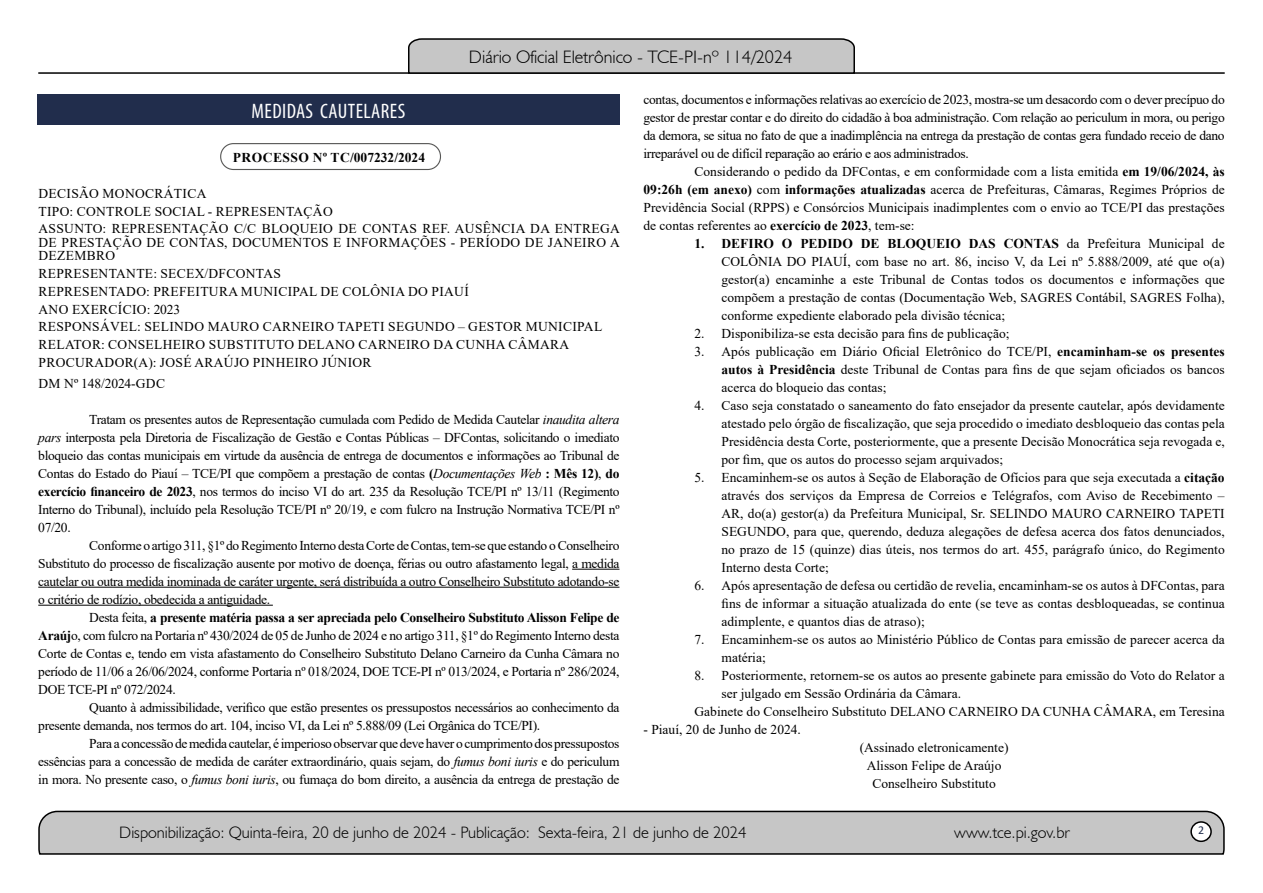
<style>
.page{position:relative;width:1263px;height:893px;background:#fff}
.page>*{position:absolute;margin:0;border:0;box-sizing:border-box;transform-origin:0 0}
.t1{font:condensed 21px "Myriad Pro";letter-spacing:.02em;color:#fff}
.t2{font:300 18px "Humanist 521 BT";color:#000}
.t3{font:300 16.5px "Humanist 521 BT";color:#000}
.t4{font:13.5px/18px "Times New Roman";color:#000;text-align:justify}
.t5{font:13.5px/17.7px "Times New Roman";letter-spacing:.025em;color:#000}
.t6{font:13.5px/18px "Times New Roman";letter-spacing:-.025em;color:#000}
.t7{font:700 13.5px "Times New Roman";letter-spacing:.02em;color:#000}
.t8{font:12px "Calibri";color:#212d4c}
.s1{font-style:italic}
.s2{font-weight:700}
</style>
<div class="page">
<svg style="left:38px;top:810px;width:1187px;height:45px;background:#b9b9b9"></svg>
<div style="left:1191px;top:822px;width:20px;height:19px;background:#fff;border-radius:50%"></div>
<div style="left:1190px;top:821px;width:22px;height:21px;border:2px solid #000;border-radius:50%"></div>
<hr style="left:38px;top:72px;width:1187px;height:2px;background:#000">
<svg style="left:407px;top:38px;width:449px;height:36px;background:#b4b4b4"></svg>
<div style="left:37px;top:94px;width:582px;height:31px;background:#212d4c"></div>
<div style="left:220px;top:143px;width:221px;height:27px;border:1px solid #575756;border-radius:13px"></div>
<hr style="left:572px;top:569px;width:47px;height:1px;background:#000">
<hr style="left:38px;top:587px;width:581px;height:1px;background:#000">
<hr style="left:38px;top:605px;width:235px;height:1px;background:#000">
<h2 class="t2" style="left:469px;top:46px;width:325px">Diário Oficial Eletrônico - TCE-PI-nº 114/2024</h2>
<h1 class="t1" style="left:251px;top:98px;width:155px">MEDIDAS CAUTELARES</h1>
<p class="t7" style="left:233px;top:148px;width:194px">PROCESSO Nº TC/007232/2024</p>
<p class="t5" style="left:39px;top:184px;width:583px">DECISÃO MONOCRÁTICA<br>TIPO: CONTROLE SOCIAL - REPRESENTAÇÃO<br>ASSUNTO: REPRESENTAÇÃO C/C BLOQUEIO DE CONTAS REF. AUSÊNCIA DA ENTREGA</p>
<p class="t5" style="left:39px;top:235px;width:583px;line-height:13.5px">DE PRESTAÇÃO DE CONTAS, DOCUMENTOS E INFORMAÇÕES - PERÍODO DE JANEIRO A<br>DEZEMBRO</p>
<p class="t5" style="left:39px;top:264px;width:565px">REPRESENTANTE: SECEX/DFCONTAS<br>REPRESENTADO: PREFEITURA MUNICIPAL DE COLÔNIA DO PIAUÍ<br>ANO EXERCÍCIO: 2023<br>RESPONSÁVEL: SELINDO MAURO CARNEIRO TAPETI SEGUNDO – GESTOR MUNICIPAL RELATOR: CONSELHEIRO SUBSTITUTO DELANO CARNEIRO DA CUNHA CÂMARA PROCURADOR(A): JOSÉ ARAÚJO PINHEIRO JÚNIOR</p>
<p class="t4" style="left:39px;top:374px;width:128px">DM Nº 148/2024-GDC</p>
<p class="t4" style="left:38px;top:410px;width:583px;text-indent:51px">Tratam os presentes autos de Representação cumulada com Pedido de Medida Cautelar <span class="s1">inaudita altera pars</span> interposta pela Diretoria de Fiscalização de Gestão e Contas Públicas – DFContas, solicitando o imediato bloqueio das contas municipais em virtude da ausência de entrega de documentos e informações ao Tribunal de Contas do Estado do Piauí – TCE/PI que compõem a prestação de contas <span class="s2">(</span><span class="s1">Documentações Web</span> <span class="s2">: Mês 12)</span>, <span class="s2">do exercício financeiro de 2023</span>, nos termos do inciso VI do art. 235 da Resolução TCE/PI nº 13/11 (Regimento Interno do Tribunal), incluído pela Resolução TCE/PI nº 20/19, e com fulcro na Instrução Normativa TCE/PI nº 07/20.</p>
<p class="t4" style="left:38px;top:536px;width:583px;text-indent:51px">Conforme o artigo 311, §1º do Regimento Interno desta Corte de Contas, tem-se que estando o Conselheiro Substituto do processo de fiscalização ausente por motivo de doença, férias ou outro afastamento legal, a medida cautelar ou outra medida inominada de caráter urgente, será distribuída a outro Conselheiro Substituto adotando-se o critério de rodízio, obedecida a antiguidade.</p>
<p class="t4" style="left:38px;top:608px;width:583px;text-indent:51px">Desta feita, <span class="s2">a presente matéria passa a ser apreciada pelo Conselheiro Substituto Alisson Felipe de Araúj</span>o, com fulcro na Portaria nº 430/2024 de 05 de Junho de 2024 e no artigo 311, §1º do Regimento Interno desta Corte de Contas e, tendo em vista afastamento do Conselheiro Substituto Delano Carneiro da Cunha Câmara no período de 11/06 a 26/06/2024, conforme Portaria nº 018/2024, DOE TCE-PI nº 013/2024, e Portaria nº 286/2024, DOE TCE-PI nº 072/2024.</p>
<p class="t6" style="left:38px;top:698px;width:583px;text-indent:51px">Quanto à admissibilidade, verifico que estão presentes os pressupostos necessários ao conhecimento da presente demanda, nos termos do art. 104, inciso VI, da Lei nº 5.888/09 (Lei Orgânica do TCE/PI).</p>
<p class="t4" style="left:38px;top:734px;width:583px;text-indent:51px">Para a concessão de medida cautelar, é imperioso observar que deve haver o cumprimento dos pressupostos essências para a concessão de medida de caráter extraordinário, quais sejam, do <span class="s1">fumus boni iuris</span> e do periculum in mora. No presente caso, o <span class="s1">fumus boni iuris</span>, ou fumaça do bom direito, a ausência da entrega de prestação de</p>
<p class="t4" style="left:643px;top:90px;width:583px">contas, documentos e informações relativas ao exercício de 2023, mostra-se um desacordo com o dever precípuo do gestor de prestar contar e do direito do cidadão à boa administração. Com relação ao periculum in mora, ou perigo da demora, se situa no fato de que a inadimplência na entrega da prestação de contas gera fundado receio de dano irreparável ou de difícil reparação ao erário e aos administrados.</p>
<p class="t4" style="left:643px;top:162px;width:583px;text-indent:51px">Considerando o pedido da DFContas, e em conformidade com a lista emitida <span class="s2">em 19/06/2024, às 09:26h (em anexo)</span> com <span class="s2">informações atualizadas</span> acerca de Prefeituras, Câmaras, Regimes Próprios de Previdência Social (RPPS) e Consórcios Municipais inadimplentes com o envio ao TCE/PI das prestações de contas referentes ao <span class="s2">exercício de 2023</span>, tem-se:</p>
<p class="t4" style="left:721px;top:234px;width:505px;text-indent:-27px"><span class="s2">1. DEFIRO O PEDIDO DE BLOQUEIO DAS CONTAS</span> da Prefeitura Municipal de COLÔNIA DO PIAUÍ, com base no art. 86, inciso V, da Lei nº 5.888/2009, até que o(a) gestor(a) encaminhe a este Tribunal de Contas todos os documentos e informações que compõem a prestação de contas (Documentação Web, SAGRES Contábil, SAGRES Folha), conforme expediente elaborado pela divisão técnica;</p>
<p class="t4" style="left:694px;top:324px;width:316px">2. Disponibiliza-se esta decisão para fins de publicação;</p>
<p class="t4" style="left:721px;top:342px;width:505px;text-indent:-27px">3. Após publicação em Diário Oficial Eletrônico do TCE/PI, <span class="s2">encaminham-se os presentes autos à Presidência</span> deste Tribunal de Contas para fins de que sejam oficiados os bancos acerca do bloqueio das contas;</p>
<p class="t4" style="left:721px;top:396px;width:505px;text-indent:-27px">4. Caso seja constatado o saneamento do fato ensejador da presente cautelar, após devidamente atestado pelo órgão de fiscalização, que seja procedido o imediato desbloqueio das contas pela Presidência desta Corte, posteriormente, que a presente Decisão Monocrática seja revogada e, por fim, que os autos do processo sejam arquivados;</p>
<p class="t4" style="left:721px;top:468px;width:505px;text-indent:-27px">5. Encaminhem-se os autos à Seção de Elaboração de Ofícios para que seja executada a <span class="s2">citação </span>através dos serviços da Empresa de Correios e Telégrafos, com Aviso de Recebimento – AR, do(a) gestor(a) da Prefeitura Municipal, Sr. SELINDO MAURO CARNEIRO TAPETI SEGUNDO, para que, querendo, deduza alegações de defesa acerca dos fatos denunciados, no prazo de 15 (quinze) dias úteis, nos termos do art. 455, parágrafo único, do Regimento Interno desta Corte;</p>
<p class="t4" style="left:721px;top:576px;width:505px;text-indent:-27px">6. Após apresentação de defesa ou certidão de revelia, encaminham-se os autos à DFContas, para fins de informar a situação atualizada do ente (se teve as contas desbloqueadas, se continua adimplente, e quantos dias de atraso);</p>
<p class="t4" style="left:721px;top:630px;width:505px;text-indent:-27px">7. Encaminhem-se os autos ao Ministério Público de Contas para emissão de parecer acerca da matéria;</p>
<p class="t4" style="left:694px;top:666px;width:532px">8. Posteriormente, retornem-se os autos ao presente gabinete para emissão do Voto do Relator a</p>
<p class="t4" style="left:721px;top:684px;width:241px">ser julgado em Sessão Ordinária da Câmara.</p>
<p class="t4" style="left:694px;top:702px;width:532px">Gabinete do Conselheiro Substituto DELANO CARNEIRO DA CUNHA CÂMARA, em Teresina</p>
<p class="t4" style="left:643px;top:720px;width:159px">- Piauí, 20 de Junho de 2024.</p>
<p class="t4" style="left:860px;top:738px;width:150px;text-align:center">(Assinado eletronicamente)<br>Alisson Felipe de Araújo<br>Conselheiro Substituto</p>
<p class="t3" style="left:119px;top:822px;width:629px">Disponibilização: Quinta-feira, 20 de junho de 2024 - Publicação: Sexta-feira, 21 de junho de 2024</p>
<p class="t3" style="left:954px;top:822px;width:117px">www.tce.pi.gov.br</p>
<p class="t8" style="left:1198px;top:821px;width:8px">2</p>
</div>
